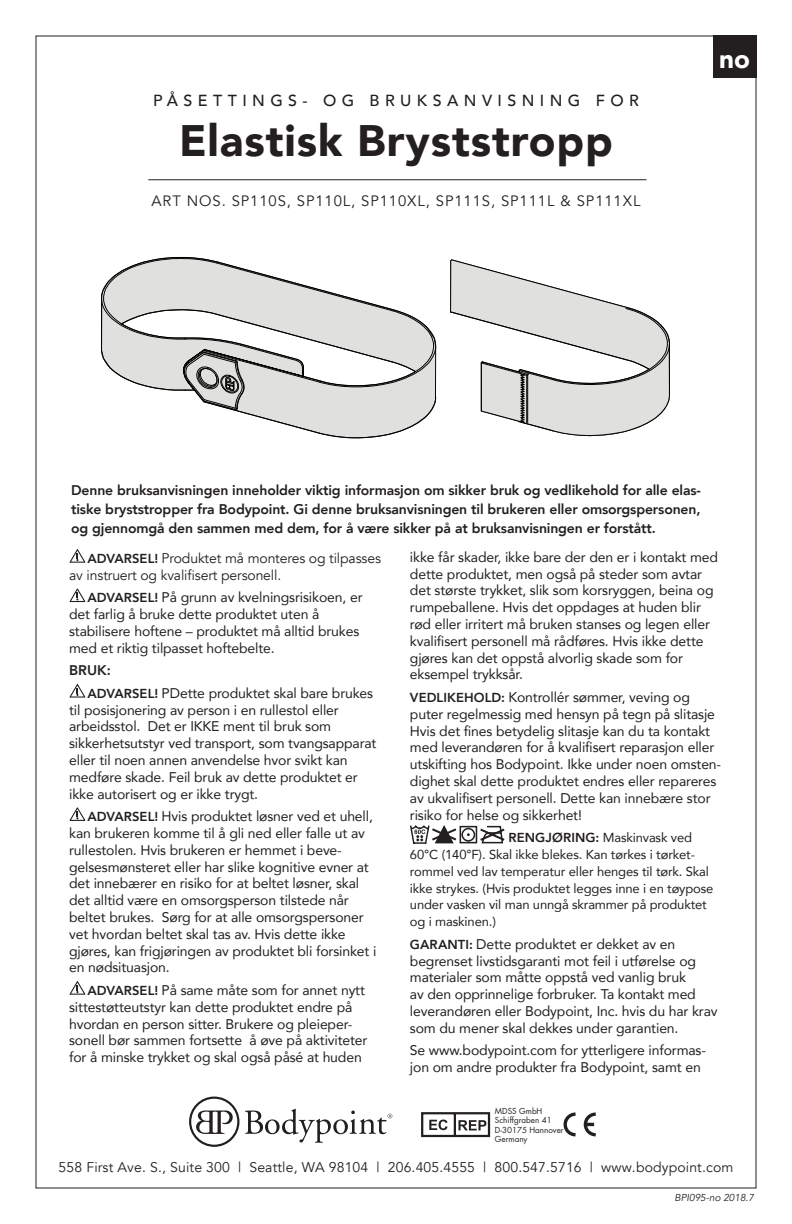
<style>
.page{position:relative;width:792px;height:1224px;background:#fff}
.page>*{position:absolute;margin:0;border:0;box-sizing:border-box;transform-origin:0 0}
.t1{font:900 44px "Avenir";letter-spacing:.02em;color:#231f20}
.t2{font:900 26px "Avenir";color:#fff}
.t3{font:500 16px "Avenir";letter-spacing:.34em;color:#231f20}
.t4{font:15px "Avenir";letter-spacing:.06em;color:#231f20}
.t5{font:14px/16.8px "Avenir";letter-spacing:-.01em;color:#231f20}
.t6{font:800 14px/19px "Avenir";letter-spacing:-.01em;color:#231f20;text-align:justify}
.t7{font:14px/16.8px "Avenir";color:#231f20}
.t8{font:13px/16.8px "Avenir";letter-spacing:-.01em;color:#231f20}
.t9{font:italic 10px "Avenir";color:#231f20}
.t10{font:8px/9.4px "Futura";color:#231f20}
.s1{font-weight:800;font-size:13px}
.s2{font-weight:800}
</style>
<div class="page">
<div style="left:713px;top:36px;width:43px;height:42px;background:#231f20"></div>
<hr style="left:148px;top:179px;width:499px;height:1px;background:#231f20">
<svg style="left:245px;top:1109px;width:147px;height:34px"></svg>
<svg style="left:189px;top:1097px;width:50px;height:50px"></svg>
<svg style="left:564px;top:1112px;width:32px;height:25px"></svg>
<svg style="left:421px;top:1112px;width:69px;height:25px"></svg>
<svg style="left:101px;top:257px;width:335px;height:182px"></svg>
<svg style="left:450px;top:259px;width:220px;height:177px"></svg>
<svg style="left:70px;top:549px;width:15px;height:14px"></svg>
<svg style="left:70px;top:588px;width:15px;height:14px"></svg>
<svg style="left:70px;top:684px;width:15px;height:14px"></svg>
<svg style="left:70px;top:807px;width:15px;height:14px"></svg>
<svg style="left:70px;top:981px;width:15px;height:14px"></svg>
<svg style="left:410px;top:825px;width:95px;height:19px"></svg>
<p class="t3" style="left:153px;top:87px;width:487px">PÅSETTINGS- OG BRUKSANVISNING FOR</p>
<h1 class="t1" style="left:179px;top:103px;width:435px">Elastisk Bryststropp</h1>
<p class="t4" style="left:152px;top:192px;width:490px">ART NOS. SP110S, SP110L, SP110XL, SP111S, SP111L &amp; SP111XL</p>
<h2 class="t2" style="left:719px;top:36px;width:32px">no</h2>
<p class="t6" style="left:71px;top:480px;width:631px">Denne bruksanvisningen inneholder viktig informasjon om sikker bruk og vedlikehold for alle elas&shy;tiske bryststropper fra Bodypoint. Gi denne bruksanvisningen til brukeren eller omsorgspersonen, og gjennomgå den sammen med dem, for å være sikker på at bruksanvisningen er forstått.</p>
<p class="t7" style="left:69px;top:550px;width:313px;text-indent:18px"><span class="s1">ADVARSEL!</span> Produktet må monteres og tilpasses av instruert og kvalifisert personell.</p>
<p class="t5" style="left:69px;top:589px;width:295px;text-indent:18px"><span class="s1">ADVARSEL!</span> På grunn av kvelningsrisikoen, er det farlig å bruke dette produktet uten å stabilisere hoftene – produktet må alltid brukes med et riktig tilpasset hoftebelte.</p>
<p class="t5" style="left:87px;top:659px;width:287px;line-height:22.6px;text-indent:-18px"><span class="s2">BRUK:<br></span><span class="s1">ADVARSEL!</span> PDette produktet skal bare brukes</p>
<p class="t5" style="left:69px;top:701px;width:309px">til posisjonering av person i en rullestol eller arbeidsstol. Det er IKKE ment til bruk som sikkerhetsutstyr ved transport, som tvangsapparat eller til noen annen anvendelse hvor svikt kan medføre skade. Feil bruk av dette produktet er ikke autorisert og er ikke trygt.</p>
<p class="t5" style="left:69px;top:807px;width:309px;text-indent:18px"><span class="s1">ADVARSEL!</span> Hvis produktet løsner ved et uhell, kan brukeren komme til å gli ned eller falle ut av rullestolen. Hvis brukeren er hemmet i beve&shy;gelsesmønsteret eller har slike kognitive evner at det innebærer en risiko for at beltet løsner, skal det alltid være en omsorgsperson tilstede når beltet brukes. Sørg for at alle omsorgspersoner vet hvordan beltet skal tas av. Hvis dette ikke gjøres, kan frigjøringen av produktet bli forsinket i en nødsituasjon.</p>
<p class="t5" style="left:69px;top:981px;width:300px;text-indent:18px"><span class="s1">ADVARSEL!</span> På same måte som for annet nytt sittestøtteutstyr kan dette produktet endre på hvordan en person sitter. Brukere og pleieper&shy;sonell bør sammen fortsette å øve på aktiviteter for å minske trykket og skal også påsé at huden</p>
<p class="t5" style="left:410px;top:548px;width:310px">ikke får skader, ikke bare der den er i kontakt med dette produktet, men også på steder som avtar det største trykket, slik som korsryggen, beina og rumpeballene. Hvis det oppdages at huden blir rød eller irritert må bruken stanses og legen eller kvalifisert personell må rådføres. Hvis ikke dette gjøres kan det oppstå alvorlig skade som for eksempel trykksår.</p>
<p class="t5" style="left:410px;top:688px;width:313px"><span class="s1">VEDLIKEHOLD:</span> Kontrollér sømmer, veving og puter regelmessig med hensyn på tegn på slitasje Hvis det fines betydelig slitasje kan du ta kontakt med leverandøren for å kvalifisert reparasjon eller utskifting hos Bodypoint. Ikke under noen omsten&shy;dighet skal dette produktet endres eller repareres av ukvalifisert personell. Dette kan innebære stor risiko for helse og sikkerhet!</p>
<p class="t8" style="left:410px;top:829px;width:305px;text-indent:99px"><span class="s2">RENGJØRING:</span> Maskinvask ved 60°C (140°F). Skal ikke blekes. Kan tørkes i tørket&shy;rommel ved lav temperatur eller henges til tørk. Skal ikke strykes. (Hvis produktet legges inne i en tøypose under vasken vil man unngå skrammer på produktet og i maskinen.)</p>
<p class="t5" style="left:410px;top:935px;width:309px"><span class="s1">GARANTI:</span> Dette produktet er dekket av en begrenset livstidsgaranti mot feil i utførelse og materialer som måtte oppstå ved vanlig bruk<br>av den opprinnelige forbruker. Ta kontakt med leverandøren eller Bodypoint, Inc. hvis du har krav som du mener skal dekkes under garantien.</p>
<p class="t5" style="left:410px;top:1042px;width:298px">Se www.bodypoint.com for ytterligere informas&shy;jon om andre produkter fra Bodypoint, samt en</p>
<p class="t10" style="left:495px;top:1106px;width:70px">MDSS GmbH<br>Schiffgraben 41<br>D-30175 Hannover<br>Germany</p>
<p class="t7" style="left:59px;top:1159px;width:676px">558 First Ave. S., Suite 300 | Seattle, WA 98104 | 206.405.4555 | 800.547.5716 | www.bodypoint.com</p>
<p class="t9" style="left:674px;top:1192px;width:81px">BPI095-no 2018.7</p>
</div>
